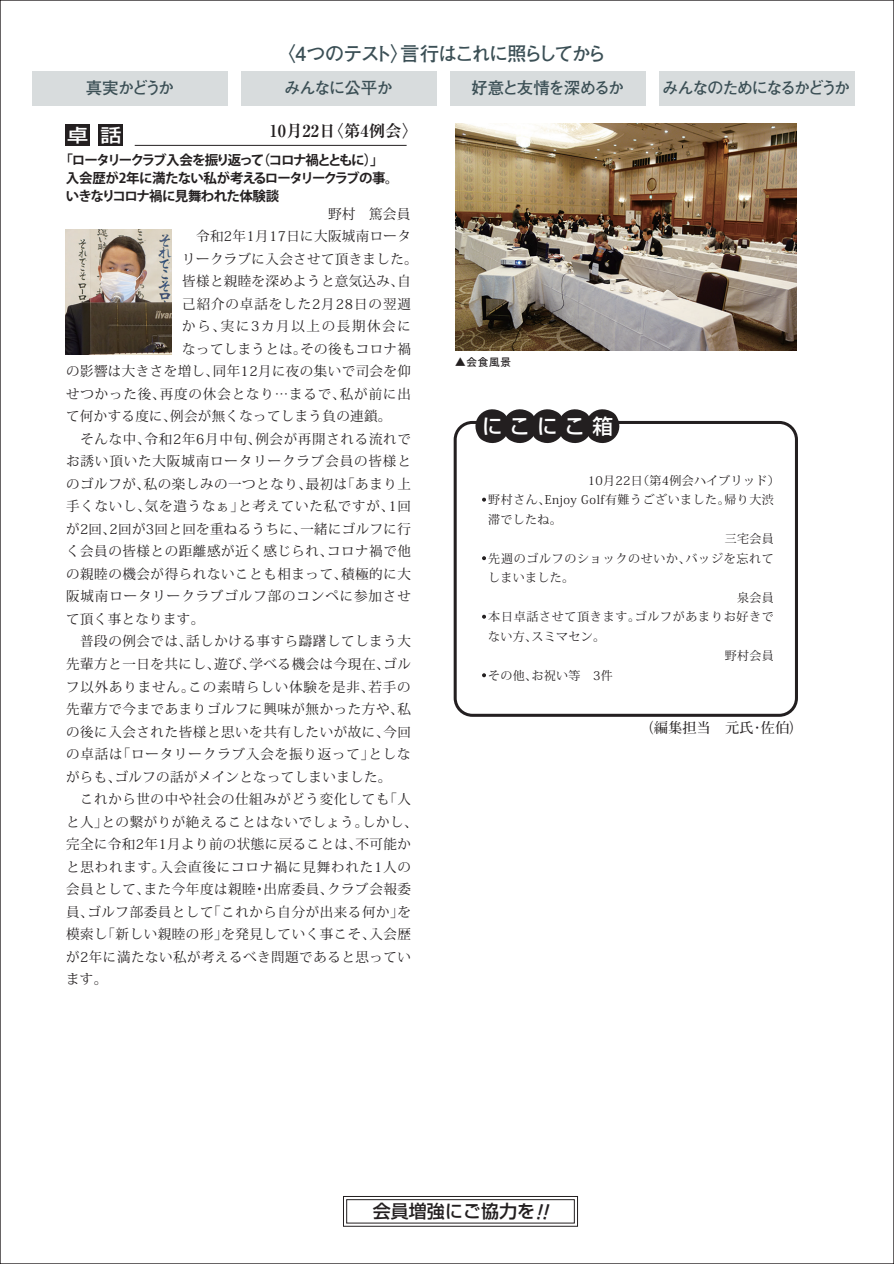
<style>
.page{position:relative;width:894px;height:1264px;background:#fff}
.page>*{position:absolute;margin:0;border:0;box-sizing:border-box;transform-origin:0 0}
.t1{font:500 20.7px "Shin Go Pro";letter-spacing:.34em;color:#fff}
.t2{font:700 19.5px "Futo Go B101 Pro";letter-spacing:-.115em;color:#3b4f55}
.t3{font:500 18px "Shin Go Pro";color:#231f20}
.t4{font:500 17.85px "Shin Go Pro";color:#fff;scale:1.18 1}
.t5{font:700 16.5px "Futo Go B101 Pro";letter-spacing:-.11em;color:#3b4f55}
.t6{font:700 16.5px "Ryumin Pro";color:#231f20}
.t7{font:700 16.5px "Futo Go B101 Pro";letter-spacing:-.075em;color:#3b4f55}
.t8{font:700 16.5px "Futo Go B101 Pro";letter-spacing:-.065em;color:#3b4f55}
.t9{font:700 14.25px "Futo Min A101 Pro";color:#231f20}
.t10{font:13.65px "Koz Min Pro";color:#231f20}
.t11{font:13.5px "Koz Min Pro";letter-spacing:.04em;color:#231f20}
.t12{font:13.5px "Koz Min Pro";letter-spacing:.065em;color:#231f20}
.t13{font:700 13.5px/18px "Koz Go Pro";letter-spacing:-.07em;color:#231f20}
.t14{font:13.5px "Koz Min Pro";letter-spacing:.06em;color:#231f20}
.t15{font:13.5px "Koz Min Pro";letter-spacing:.07em;color:#231f20}
.t16{font:13.5px "Koz Min Pro";letter-spacing:.12em;color:#231f20}
.t17{font:12px "Koz Min Pro";letter-spacing:.045em;color:#231f20}
.t18{font:12px "Koz Min Pro";letter-spacing:.025em;color:#231f20}
.t19{font:500 10.5px "Koz Go Pro";color:#231f20}
</style>
<div class="page">
<div style="left:343px;top:1195px;width:234px;height:31px;border:1px solid #231f20"></div>
<div style="left:346px;top:1199px;width:228px;height:24px;border:1px solid #231f20"></div>
<div style="left:33px;top:71px;width:195px;height:34px;background:#d8dcdd"></div>
<div style="left:241px;top:71px;width:196px;height:34px;background:#d8dcdd"></div>
<div style="left:450px;top:71px;width:195px;height:34px;background:#d8dcdd"></div>
<div style="left:658px;top:71px;width:196px;height:34px;background:#d8dcdd"></div>
<img style="left:455px;top:123px;width:341px;height:227px">
<div style="left:65px;top:124px;width:25px;height:21px;background:#231f20"></div>
<div style="left:98px;top:124px;width:25px;height:21px;background:#231f20"></div>
<hr style="left:135px;top:145px;width:271px;height:1px;background:#231f20">
<img style="left:65px;top:229px;width:107px;height:125px">
<div style="left:453px;top:421px;width:344px;height:295px;border:3px solid #231f20;border-radius:17px"></div>
<svg style="left:468px;top:409px;width:158px;height:35px"></svg>
<svg style="left:482px;top:497px;width:4px;height:4px"></svg>
<svg style="left:482px;top:556px;width:4px;height:4px"></svg>
<svg style="left:482px;top:614px;width:4px;height:4px"></svg>
<svg style="left:482px;top:673px;width:4px;height:4px"></svg>
<h2 class="t2" style="left:276px;top:38px;width:332px">〈4つのテスト〉言行はこれに照らしてから</h2>
<p class="t5" style="left:86px;top:74px;width:90px">真実かどうか</p>
<p class="t8" style="left:284px;top:74px;width:110px">みんなに公平か</p>
<p class="t7" style="left:471px;top:74px;width:154px">好意と友情を深めるか</p>
<p class="t5" style="left:662px;top:74px;width:190px">みんなのためになるかどうか</p>
<h3 class="t4" style="left:67px;top:120px;width:48px">卓 話</h3>
<p class="t6" style="left:269px;top:118px;width:150px">10月22日〈第4例会〉</p>
<p class="t13" style="left:66px;top:152px;width:334px;text-indent:-6px">「ロータリークラブ入会を振り返って（コロナ禍とともに）」入会歴が2年に満たない私が考えるロータリークラブの事。いきなりコロナ禍に見舞われた体験談</p>
<p class="t11" style="left:182px;top:226px;width:230px">　令和2年1月17日に大阪城南ロータ</p>
<p class="t11" style="left:182px;top:249px;width:237px">リークラブに入会させて頂きました。</p>
<p class="t11" style="left:182px;top:271px;width:230px">皆様と親睦を深めようと意気込み、自</p>
<p class="t15" style="left:182px;top:294px;width:230px">己紹介の卓話をした2月28日の翌週</p>
<p class="t16" style="left:182px;top:317px;width:230px">から、実に3カ月以上の長期休会に</p>
<p class="t11" style="left:182px;top:339px;width:230px">なってしまうとは。その後もコロナ禍</p>
<p class="t11" style="left:66px;top:362px;width:346px">の影響は大きさを増し、同年12月に夜の集いで司会を仰</p>
<p class="t12" style="left:66px;top:384px;width:346px">せつかった後、再度の休会となり…まるで、私が前に出</p>
<p class="t11" style="left:66px;top:407px;width:327px">て何かする度に、例会が無くなってしまう負の連鎖。</p>
<p class="t11" style="left:66px;top:429px;width:346px">　そんな中、令和2年6月中旬、例会が再開される流れで</p>
<p class="t12" style="left:66px;top:452px;width:346px">お誘い頂いた大阪城南ロータリークラブ会員の皆様と</p>
<p class="t11" style="left:66px;top:474px;width:346px">のゴルフが、私の楽しみの一つとなり、最初は「あまり上</p>
<p class="t11" style="left:66px;top:497px;width:346px">手くないし、気を遣うなぁ」と考えていた私ですが、1回</p>
<p class="t11" style="left:66px;top:519px;width:346px">が2回、2回が3回と回を重ねるうちに、一緒にゴルフに行</p>
<p class="t11" style="left:66px;top:542px;width:346px">く会員の皆様との距離感が近く感じられ、コロナ禍で他</p>
<p class="t11" style="left:66px;top:564px;width:346px">の親睦の機会が得られないことも相まって、積極的に大</p>
<p class="t12" style="left:66px;top:587px;width:346px">阪城南ロータリークラブゴルフ部のコンペに参加させ</p>
<p class="t11" style="left:66px;top:609px;width:140px">て頂く事となります。</p>
<p class="t11" style="left:66px;top:632px;width:346px">　普段の例会では、話しかける事すら躊躇してしまう大</p>
<p class="t11" style="left:66px;top:654px;width:346px">先輩方と一日を共にし、遊び、学べる機会は今現在、ゴル</p>
<p class="t12" style="left:66px;top:677px;width:346px">フ以外ありません。この素晴らしい体験を是非、若手の</p>
<p class="t11" style="left:66px;top:699px;width:346px">先輩方で今まであまりゴルフに興味が無かった方や、私</p>
<p class="t11" style="left:66px;top:722px;width:346px">の後に入会された皆様と思いを共有したいが故に、今回</p>
<p class="t12" style="left:66px;top:744px;width:346px">の卓話は「ロータリークラブ入会を振り返って」としな</p>
<p class="t11" style="left:66px;top:767px;width:327px">がらも、ゴルフの話がメインとなってしまいました。</p>
<p class="t11" style="left:66px;top:789px;width:346px">　これから世の中や社会の仕組みがどう変化しても「人</p>
<p class="t11" style="left:66px;top:812px;width:353px">と人」との繋がりが絶えることはないでしょう。しかし、</p>
<p class="t11" style="left:66px;top:834px;width:346px">完全に令和2年1月より前の状態に戻ることは、不可能か</p>
<p class="t14" style="left:66px;top:857px;width:346px">と思われます。入会直後にコロナ禍に見舞われた1人の</p>
<p class="t11" style="left:66px;top:879px;width:346px">会員として、また今年度は親睦・出席委員、クラブ会報委</p>
<p class="t11" style="left:66px;top:902px;width:346px">員、ゴルフ部委員として「これから自分が出来る何か」を</p>
<p class="t11" style="left:66px;top:924px;width:346px">模索し「新しい親睦の形」を発見していく事こそ、入会歴</p>
<p class="t11" style="left:66px;top:947px;width:346px">が2年に満たない私が考えるべき問題であると思ってい</p>
<p class="t11" style="left:66px;top:969px;width:43px">ます。</p>
<p class="t10" style="left:328px;top:204px;width:84px">野村　篤会員</p>
<p class="t19" style="left:455px;top:355px;width:57px">▲会食風景</p>
<h1 class="t1" style="left:482px;top:409px;width:132px">にこにこ箱</h1>
<p class="t18" style="left:587px;top:472px;width:193px">10月22日（第4例会ハイブリッド）</p>
<p class="t17" style="left:478px;top:491px;width:297px">・野村さん、Enjoy Golf有難うございました。帰り大渋</p>
<p class="t17" style="left:488px;top:511px;width:75px">滞でしたね。</p>
<p class="t17" style="left:724px;top:530px;width:50px">三宅会員</p>
<p class="t17" style="left:478px;top:550px;width:297px">・先週のゴルフのショックのせいか、バッジを忘れて</p>
<p class="t17" style="left:488px;top:569px;width:87px">しまいました。</p>
<p class="t17" style="left:737px;top:589px;width:38px">泉会員</p>
<p class="t17" style="left:478px;top:608px;width:297px">・本日卓話させて頂きます。ゴルフがあまりお好きで</p>
<p class="t18" style="left:488px;top:628px;width:118px">ない方、スミマセン。</p>
<p class="t17" style="left:724px;top:647px;width:50px">野村会員</p>
<p class="t18" style="left:478px;top:667px;width:136px">・その他、お祝い等　3件</p>
<p class="t9" style="left:639px;top:716px;width:165px">（編集担当　元氏・佐伯）</p>
<h3 class="t3" style="left:373px;top:1196px;width:163px">会員増強にご協力を</h3>
</div>
